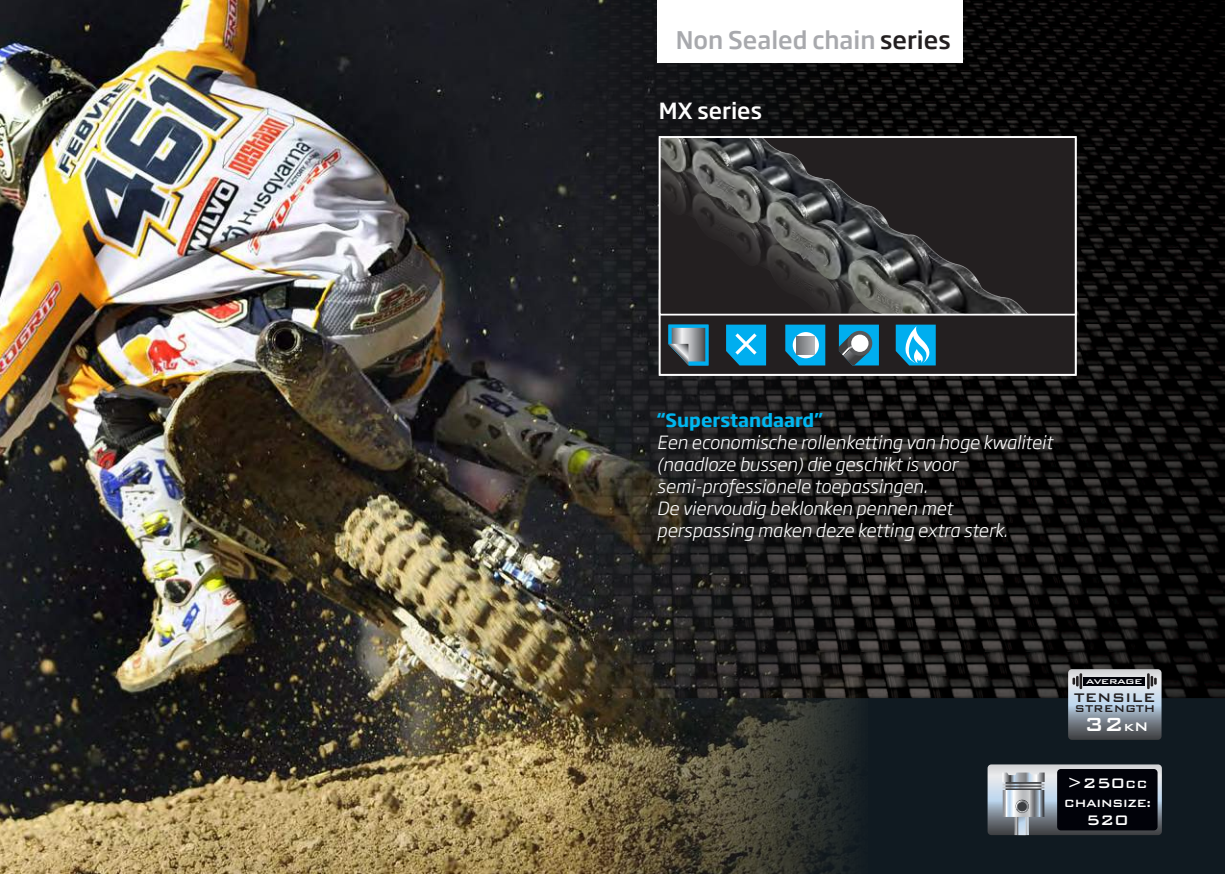
<style>
.page{position:relative;width:1225px;height:874px;background:#fff}
.page>*{position:absolute;margin:0;border:0;box-sizing:border-box;transform-origin:0 0}
.t1{font:500 25.4px "Bank Gothic BT";color:#fff}
.t2{font:500 24px "Soho Gothic Pro";color:#a8a9ad}
.t3{font:500 22px "Soho Gothic Pro";color:#fff}
.t4{font:500 18.4px "Bank Gothic BT";color:#fff}
.t5{font:italic 300 18px/22px "Soho Gothic Pro";color:#fff}
.t6{font:700 18px "Soho Gothic Pro";color:#00b6f0}
.t7{font:500 16.6px "Bank Gothic BT";color:#231f20}
.t8{font:500 14px "Bank Gothic BT";letter-spacing:-.05em;color:#fff}
.t9{font:500 13.2px "Bank Gothic BT";color:#231f20}
.t10{font:500 9.2px "Bank Gothic BT";letter-spacing:-.06em;color:#fff;scale:1.25 1}
.s1{color:#231f20}
.s2{font-size:16.6px}
.s3{font-size:14px}
</style>
<div class="page">
<img style="left:867px;top:0;width:358px;height:697px">
<div style="left:0;top:697px;width:1225px;height:176px;background:#101a21"></div>
<svg style="left:987px;top:764px;width:174px;height:70px;background:#9ba2a9"></svg>
<div style="left:1017px;top:801px;width:9px;height:9px;background:#3c3e41;border-radius:50%"></div>
<div style="left:1057px;top:768px;width:100px;height:62px;background:#010209;border-radius:4px"></div>
<svg style="left:1068px;top:668px;width:93px;height:71px;background:#98a2ad"></svg>
<div style="left:1084px;top:676px;width:61px;height:9px;background:#010209"></div>
<img style="left:0;top:0;width:867px;height:873px">
<div style="left:659px;top:290px;width:416px;height:84px;background:#231f20"></div>
<svg style="left:668px;top:324px;width:40px;height:41px;background:#698f9f"></svg>
<svg style="left:785px;top:324px;width:40px;height:41px"></svg>
<svg style="left:792px;top:332px;width:27px;height:26px"></svg>
<svg style="left:796px;top:336px;width:19px;height:18px"></svg>
<svg style="left:895px;top:324px;width:40px;height:41px;background:#33b0df"></svg>
<svg style="left:839px;top:324px;width:40px;height:41px;background:#4194b4"></svg>
<svg style="left:726px;top:324px;width:40px;height:41px;background:#1babe1"></svg>
<div style="left:659px;top:289px;width:417px;height:86px;border:2px solid #fff"></div>
<div style="left:657px;top:0;width:305px;height:62px;background:#fff"></div>
<img style="left:662px;top:139px;width:411px;height:173px">
<div style="left:659px;top:136px;width:417px;height:179px;border:2px solid #fff"></div>
<h2 class="t2" style="left:676px;top:21px;width:276px">Non Sealed chain <span class="s1">series</span></h2>
<p class="t3" style="left:659px;top:94px;width:105px">MX series</p>
<p class="t6" style="left:657px;top:406px;width:168px">“Superstandaard”</p>
<p class="t5" style="left:657px;top:430px;width:397px">Een economische rollenketting van hoge kwaliteit (naadloze bussen) die geschikt is voor semi-professionele toepassingen.<br>De viervoudig beklonken pennen met perspassing maken deze ketting extra sterk.</p>
<p class="t10" style="left:1086px;top:676px;width:47px">AVERAGE</p>
<p class="t7" style="left:1074px;top:688px;width:83px">TENSILE</p>
<p class="t9" style="left:1074px;top:701px;width:83px">STRENGTH</p>
<h1 class="t1" style="left:1084px;top:710px;width:66px">32<span class="s2">kN</span></h1>
<p class="t4" style="left:1067px;top:772px;width:82px">&gt;250<span class="s3">CC</span></p>
<p class="t8" style="left:1063px;top:795px;width:89px">CHAINSIZE:</p>
<p class="t4" style="left:1086px;top:809px;width:44px">520</p>
</div>
